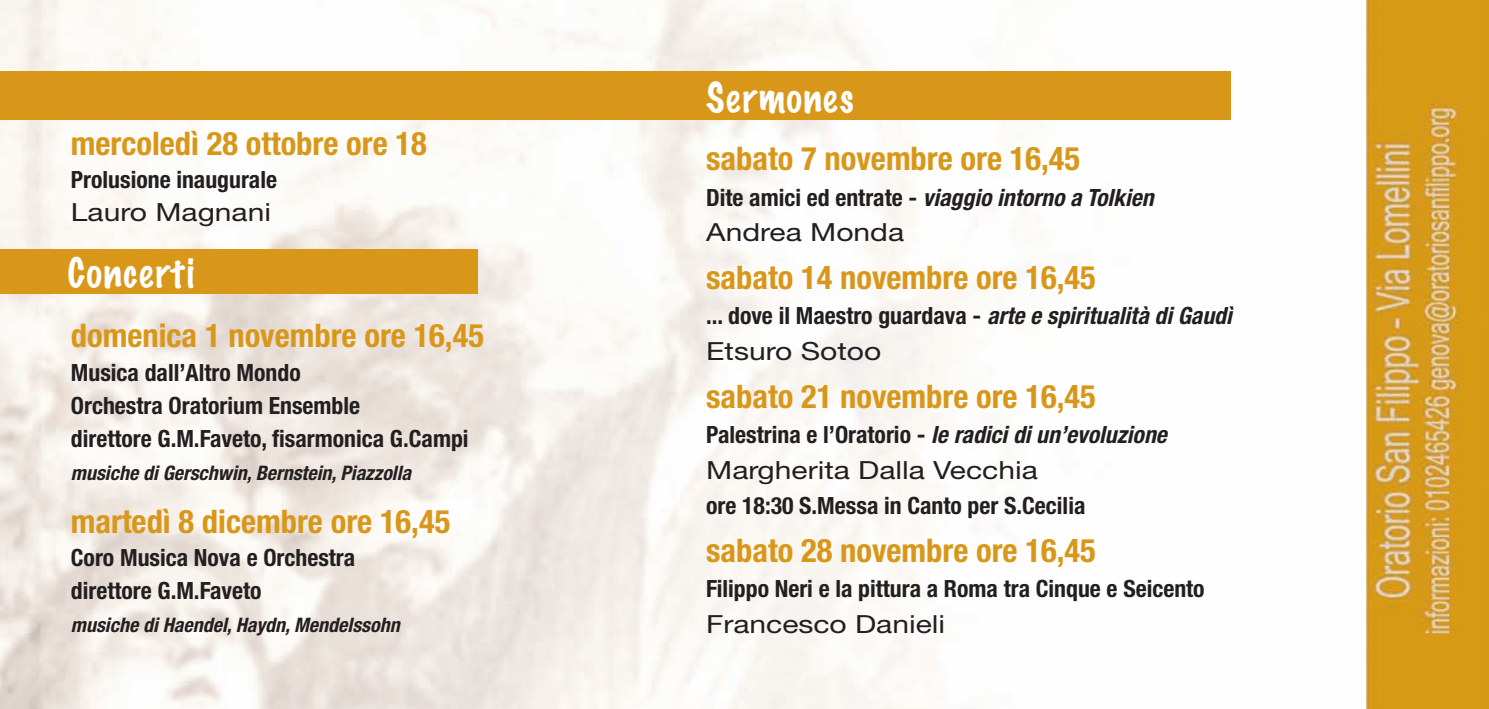
<style>
.page{position:relative;width:1489px;height:709px;background:#fff}
.page>*{position:absolute;margin:0;border:0;box-sizing:border-box;transform-origin:0 0}
.t1{font:100 37.5px "Marker Felt";letter-spacing:.045em;color:#fff}
.t2{font:700 condensed 32.5px "Helvetica Neue";color:#d9971a}
.t3{font:25px "Helvetica Neue";color:#231f20;scale:1.2 1}
.t4{font:700 condensed 23.75px/33.2px "Helvetica Neue";color:#231f20}
.t5{font:italic 700 condensed 23.75px "Helvetica Neue";color:#231f20}
.t6{font:italic 700 condensed 20px "Helvetica Neue";color:#231f20}
.s1{font-style:normal}
.s2{font-style:italic}
</style>
<div class="page">
<img style="left:1366px;top:0;width:122px;height:709px">
<img style="left:0;top:0;width:1231px;height:709px">
<div style="left:0;top:250px;width:477px;height:44px;background:#d9971a"></div>
<div style="left:0;top:71px;width:1230px;height:48px;background:#d9971a"></div>
<h2 class="t2" style="left:71px;top:123px;width:357px">mercoledì 28 ottobre ore 18</h2>
<p class="t4" style="left:71px;top:162px;width:208px">Prolusione inaugurale</p>
<p class="t3" style="left:71px;top:197px;width:168px">Lauro Magnani</p>
<h1 class="t1" style="left:68px;top:246px;width:128px">Concerti</h1>
<h2 class="t2" style="left:71px;top:316px;width:414px">domenica 1 novembre ore 16,45</h2>
<p class="t4" style="left:71px;top:355px;width:399px">Musica dall’Altro Mondo<br>Orchestra Oratorium Ensemble<br>direttore G.M.Faveto, fisarmonica G.Campi</p>
<p class="t6" style="left:71px;top:461px;width:347px">musiche di Gerschwin, Bernstein, Piazzolla</p>
<h2 class="t2" style="left:71px;top:502px;width:381px">martedì 8 dicembre ore 16,45</h2>
<p class="t4" style="left:71px;top:540px;width:286px">Coro Musica Nova e Orchestra direttore G.M.Faveto</p>
<p class="t6" style="left:71px;top:613px;width:335px">musiche di Haendel, Haydn, Mendelssohn</p>
<h1 class="t1" style="left:706px;top:71px;width:149px">Sermones</h1>
<h2 class="t2" style="left:706px;top:139px;width:375px">sabato 7 novembre ore 16,45</h2>
<p class="t5" style="left:706px;top:183px;width:455px"><span class="s1">Dite amici ed entrate -</span> viaggiointornoaTolkien</p>
<p class="t3" style="left:706px;top:217px;width:166px">Andrea Monda</p>
<h2 class="t2" style="left:706px;top:257px;width:391px">sabato 14 novembre ore 16,45</h2>
<p class="t4" style="left:706px;top:299px;width:533px">... dove il Maestro guardava - <span class="s2">arteespiritualitàdiGaudì</span></p>
<p class="t3" style="left:706px;top:336px;width:147px">Etsuro Sotoo</p>
<h2 class="t2" style="left:706px;top:376px;width:391px">sabato 21 novembre ore 16,45</h2>
<p class="t5" style="left:706px;top:420px;width:468px"><span class="s1">Palestrina e l’Oratorio -</span> leradicidiun’evoluzione</p>
<p class="t3" style="left:706px;top:455px;width:278px">Margherita Dalla Vecchia</p>
<p class="t4" style="left:706px;top:489px;width:381px">ore 18:30 S.Messa in Canto per S.Cecilia</p>
<h2 class="t2" style="left:706px;top:530px;width:391px">sabato 28 novembre ore 16,45</h2>
<p class="t4" style="left:706px;top:571px;width:500px">Filippo Neri e la pittura a Roma tra Cinque e Seicento</p>
<p class="t3" style="left:706px;top:609px;width:201px">Francesco Danieli</p>
</div>
